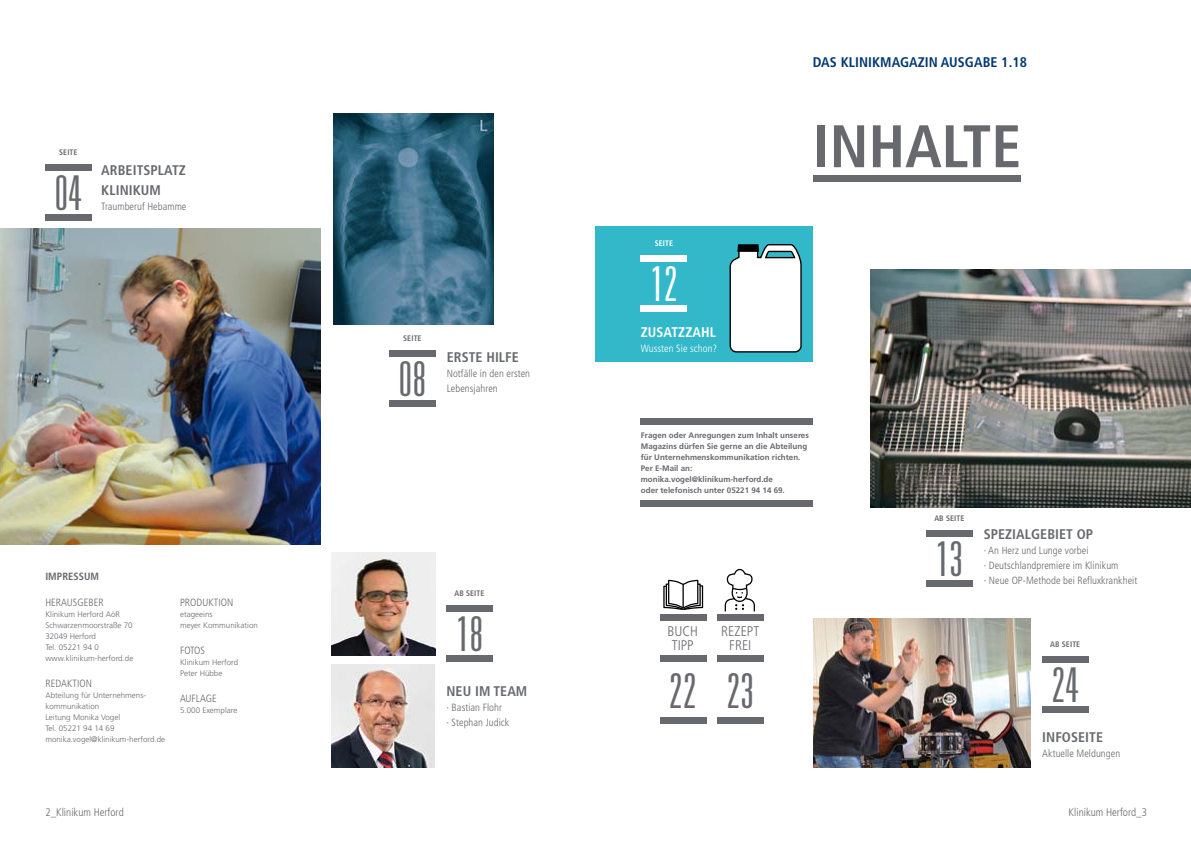
<style>
.page{position:relative;width:1191px;height:842px;background:#fff}
.page>*{position:absolute;margin:0;border:0;box-sizing:border-box;transform-origin:0 0}
.t1{font:700 condensed 60px "Frutiger";color:#68696e}
.t2{font:300 ultra-condensed 48px "Univers";letter-spacing:.01em;color:#68696e}
.t3{font:300 ultra-condensed 48px "Univers";color:#fff}
.t4{font:700 condensed 14px "Frutiger";letter-spacing:.005em;color:#68696e}
.t5{font:700 condensed 14px "Frutiger";letter-spacing:.005em;color:#003871}
.t6{font:300 condensed 14px/14px "Frutiger";color:#68696e}
.t7{font:700 condensed 14px "Frutiger";letter-spacing:.005em;color:#fff}
.t8{font:300 condensed 11px "Frutiger";color:#68696e}
.t9{font:300 condensed 10.5px/15px "Frutiger";letter-spacing:.005em;color:#68696e}
.t10{font:300 condensed 10.5px "Frutiger";color:#fff}
.t11{font:700 condensed 10.5px "Frutiger";color:#68696e}
.t12{font:300 8px/11px "Frutiger";color:#68696e}
.t13{font:700 8px/11px "Frutiger";color:#68696e}
.t14{font:700 condensed 8px "Frutiger";letter-spacing:.01em;color:#68696e}
.t15{font:700 condensed 8px "Frutiger";color:#fff}
</style>
<div class="page">
<div style="left:641px;top:418px;width:172px;height:7px;background:#68696e"></div>
<div style="left:595px;top:227px;width:218px;height:135px;background:#32b8c9"></div>
<div style="left:813px;top:175px;width:207px;height:6px;background:#68696e"></div>
<img style="left:0;top:229px;width:321px;height:315px">
<div style="left:45px;top:164px;width:46px;height:6px;background:#68696e"></div>
<div style="left:45px;top:214px;width:46px;height:6px;background:#68696e"></div>
<svg style="left:729px;top:244px;width:73px;height:109px;background:#dae3e5"></svg>
<div style="left:641px;top:255px;width:46px;height:6px;background:#fff"></div>
<div style="left:641px;top:305px;width:46px;height:7px;background:#fff"></div>
<img style="left:333px;top:113px;width:161px;height:211px">
<div style="left:926px;top:530px;width:46px;height:6px;background:#68696e"></div>
<div style="left:926px;top:580px;width:46px;height:7px;background:#68696e"></div>
<div style="left:389px;top:350px;width:46px;height:6px;background:#68696e"></div>
<div style="left:389px;top:400px;width:46px;height:7px;background:#68696e"></div>
<img style="left:332px;top:552px;width:103px;height:104px">
<img style="left:331px;top:664px;width:104px;height:104px">
<div style="left:446px;top:605px;width:46px;height:6px;background:#68696e"></div>
<div style="left:446px;top:655px;width:46px;height:7px;background:#68696e"></div>
<svg style="left:663px;top:579px;width:41px;height:31px"></svg>
<hr style="left:682px;top:585px;width:2px;height:22px;background:#000">
<div style="left:660px;top:614px;width:46px;height:6px;background:#68696e"></div>
<div style="left:660px;top:656px;width:46px;height:6px;background:#68696e"></div>
<div style="left:660px;top:717px;width:46px;height:7px;background:#68696e"></div>
<svg style="left:724px;top:568px;width:31px;height:44px"></svg>
<div style="left:717px;top:614px;width:46px;height:6px;background:#68696e"></div>
<div style="left:717px;top:656px;width:46px;height:6px;background:#68696e"></div>
<div style="left:717px;top:717px;width:46px;height:7px;background:#68696e"></div>
<img style="left:813px;top:619px;width:218px;height:148px">
<div style="left:1042px;top:656px;width:46px;height:6px;background:#68696e"></div>
<div style="left:1042px;top:706px;width:46px;height:7px;background:#68696e"></div>
<div style="left:641px;top:501px;width:172px;height:6px;background:#68696e"></div>
<img style="left:870px;top:269px;width:321px;height:238px">
<p class="t14" style="left:59px;top:147px;width:20px">SEITE</p>
<h2 class="t2" style="left:55px;top:168px;width:28px">04</h2>
<h3 class="t4" style="left:101px;top:161px;width:86px">ARBEITSPLATZ</h3>
<h3 class="t4" style="left:101px;top:181px;width:61px">KLINIKUM</h3>
<h3 class="t9" style="left:101px;top:199px;width:87px">Traumberuf Hebamme</h3>
<h3 class="t11" style="left:45px;top:570px;width:11px">IMPRESSUM</h3>
<h3 class="t9" style="left:45px;top:595px;width:13px">HERAUSGEBER</h3>
<p class="t12" style="left:45px;top:608px;width:90px">Klinikum Herford AöR<br>Schwarzenmoorstraße 70<br>32049 Herford<br>Tel. 05221 94 0 www.klinikum-herford.de</p>
<h3 class="t9" style="left:45px;top:676px;width:46px">REDAKTION</h3>
<p class="t12" style="left:45px;top:689px;width:121px">Abteilung für Unternehmens&shy;kommunikation<br>Leitung Monika Vogel<br>Tel. 05221 94 14 69 monika.vogel@klinikum-herford.de</p>
<h3 class="t9" style="left:180px;top:595px;width:53px">PRODUKTION</h3>
<p class="t12" style="left:180px;top:609px;width:79px">etageeins<br>meyer Kommunikation</p>
<h3 class="t9" style="left:180px;top:643px;width:25px">FOTOS</h3>
<p class="t12" style="left:180px;top:657px;width:60px">Klinikum Herford<br>Peter Hübbe</p>
<h3 class="t9" style="left:180px;top:691px;width:22px">AUFLAGE</h3>
<p class="t12" style="left:180px;top:705px;width:59px">5.000 Exemplare</p>
<h3 class="t5" style="left:813px;top:54px;width:216px">DAS KLINIKMAGAZIN AUSGABE 1.18</h3>
<h1 class="t1" style="left:813px;top:111px;width:210px">INHALTE</h1>
<p class="t14" style="left:403px;top:333px;width:20px">SEITE</p>
<h2 class="t2" style="left:399px;top:354px;width:28px">08</h2>
<h3 class="t4" style="left:447px;top:349px;width:74px">ERSTE HILFE</h3>
<h3 class="t9" style="left:447px;top:366px;width:85px">Notfälle in den ersten<br>Lebensjahren</h3>
<p class="t15" style="left:654px;top:238px;width:20px">SEITE</p>
<h2 class="t3" style="left:650px;top:259px;width:28px">12</h2>
<h3 class="t7" style="left:641px;top:323px;width:77px">ZUSATZZAHL</h3>
<h3 class="t10" style="left:641px;top:342px;width:78px">Wussten Sie schon?</h3>
<p class="t13" style="left:641px;top:430px;width:170px">Fragen oder Anregungen zum Inhalt unseres Magazins dürfen Sie gerne an die Abteilung für Unternehmenskommunikation richten.<br>Per E-Mail an: monika.vogel@klinikum-herford.de<br>oder telefonisch unter 05221 94 14 69.</p>
<p class="t14" style="left:454px;top:588px;width:32px">AB SEITE</p>
<h2 class="t2" style="left:456px;top:609px;width:28px">18</h2>
<h3 class="t6" style="left:667px;top:624px;width:30px">Buch<br>Tipp</h3>
<h2 class="t2" style="left:669px;top:666px;width:28px">22</h2>
<h3 class="t4" style="left:446px;top:683px;width:82px">NEU IM TEAM</h3>
<h3 class="t9" style="left:446px;top:700px;width:64px">· Bastian Flohr<br>· Stephan Judick</h3>
<h3 class="t6" style="left:721px;top:624px;width:40px;text-align:center">Rezept frei</h3>
<h2 class="t2" style="left:727px;top:666px;width:28px">23</h2>
<p class="t14" style="left:934px;top:513px;width:32px">AB SEITE</p>
<h2 class="t2" style="left:936px;top:534px;width:28px">13</h2>
<h3 class="t4" style="left:983px;top:526px;width:110px">SPEZIALGEBIET OP</h3>
<h3 class="t9" style="left:983px;top:543px;width:155px">· An Herz und Lunge vorbei<br>· Deutschlandpremiere im Klinikum<br>· Neue OP-Methode bei Refluxkrankheit</h3>
<p class="t14" style="left:1050px;top:639px;width:32px">AB SEITE</p>
<h2 class="t2" style="left:1051px;top:660px;width:28px">24</h2>
<h3 class="t4" style="left:1042px;top:728px;width:62px">INFOSEITE</h3>
<h3 class="t9" style="left:1042px;top:745px;width:79px">Aktuelle Meldungen</h3>
<h3 class="t8" style="left:45px;top:806px;width:80px">2_Klinikum Herford</h3>
<h3 class="t8" style="left:1068px;top:806px;width:80px">Klinikum Herford_3</h3>
</div>
